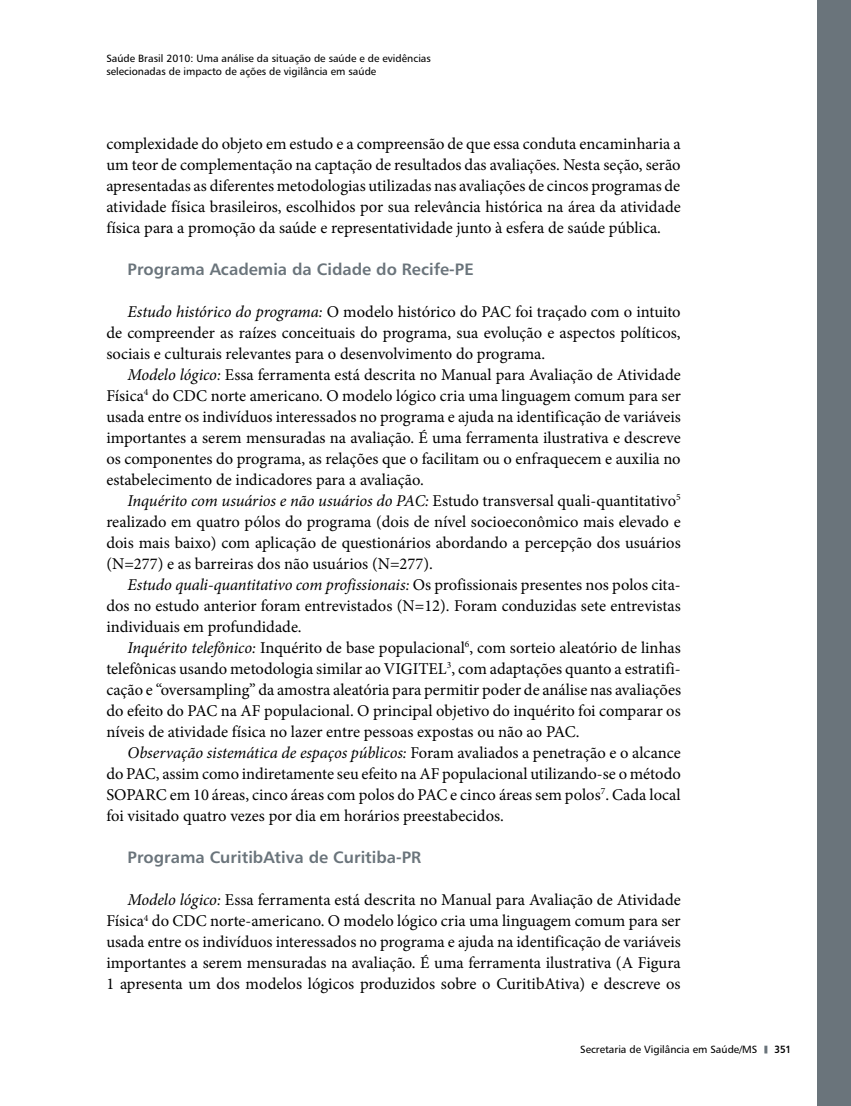
<style>
.page{position:relative;width:851px;height:1106px;background:#fff}
.page>*{position:absolute;margin:0;border:0;box-sizing:border-box;transform-origin:0 0}
.t1{font:16.5px/21px "Minion Pro";color:#000;text-align:justify}
.t2{font:16.5px "Humanist 777 BT Bold B";color:#6a747b}
.t3{font:10.5px/12.6px "Humanist 777 BT Roman B";color:#000}
.t4{font:10.5px "Humanist 777 BT Bold B";color:#000;scale:.9 1}
.s1{font-style:italic}
</style>
<div class="page">
<svg style="left:764px;top:1045px;width:3px;height:8px"></svg>
<div style="left:816px;top:0;width:34px;height:1106px;background:#6a747b"></div>
<p class="t3" style="left:106px;top:52px;width:326px">Saúde Brasil 2010: Uma análise da situação de saúde e de evidências selecionadas de impacto de ações de vigilância em saúde</p>
<p class="t1" style="left:106px;top:133px;width:576px">complexidade do objeto em estudo e a compreensão de que essa conduta encaminharia a um teor de complementação na captação de resultados das avaliações. Nesta seção, serão apresentadas as diferentes metodologias utilizadas nas avaliações de cincos programas de atividade física brasileiros, escolhidos por sua relevância histórica na área da atividade física para a promoção da saúde e representatividade junto à esfera de saúde pública.</p>
<p class="t2" style="left:128px;top:258px;width:347px">Programa Academia da Cidade do Recife-PE</p>
<p class="t1" style="left:106px;top:301px;width:575px;text-indent:21px"><span class="s1">Estudo histórico do programa:</span> O modelo histórico do PAC foi traçado com o intuito de compreender as raízes conceituais do programa, sua evolução e aspectos políticos, sociais e culturais relevantes para o desenvolvimento do programa.</p>
<p class="t1" style="left:106px;top:364px;width:576px;text-indent:21px"><span class="s1">Modelo lógico:</span> Essa ferramenta está descrita no Manual para Avaliação de Atividade Física<sup>4</sup> do CDC norte americano. O modelo lógico cria uma linguagem comum para ser usada entre os indivíduos interessados no programa e ajuda na identificação de variáveis importantes a serem mensuradas na avaliação. É uma ferramenta ilustrativa e descreve os componentes do programa, as relações que o facilitam ou o enfraquecem e auxilia no estabelecimento de indicadores para a avaliação.</p>
<p class="t1" style="left:106px;top:490px;width:576px;text-indent:21px"><span class="s1">Inquérito com usuários e não usuários do PAC:</span> Estudo transversal quali-quantitativo<sup>5 </sup>realizado em quatro pólos do programa (dois de nível socioeconômico mais elevado e dois mais baixo) com aplicação de questionários abordando a percepção dos usuários (N=277) e as barreiras dos não usuários (N=277).</p>
<p class="t1" style="left:106px;top:574px;width:576px;text-indent:21px"><span class="s1">Estudo quali-quantitativo com profissionais:</span> Os profissionais presentes nos polos cita&shy;dos no estudo anterior foram entrevistados (N=12). Foram conduzidas sete entrevistas individuais em profundidade.</p>
<p class="t1" style="left:106px;top:637px;width:576px;text-indent:21px"><span class="s1">Inquérito telefônico:</span> Inquérito de base populacional<sup>6</sup>, com sorteio aleatório de linhas telefônicas usando metodologia similar ao VIGITEL<sup>3</sup>, com adaptações quanto a estratifi&shy;cação e “oversampling” da amostra aleatória para permitir poder de análise nas avaliações do efeito do PAC na AF populacional. O principal objetivo do inquérito foi comparar os níveis de atividade física no lazer entre pessoas expostas ou não ao PAC.</p>
<p class="t1" style="left:106px;top:742px;width:576px;text-indent:21px"><span class="s1">Observação sistemática de espaços públicos:</span> Foram avaliados a penetração e o alcance do PAC, assim como indiretamente seu efeito na AF populacional utilizando-se o método SOPARC em 10 áreas, cinco áreas com polos do PAC e cinco áreas sem polos<sup>7</sup>. Cada local foi visitado quatro vezes por dia em horários preestabecidos.</p>
<p class="t2" style="left:128px;top:846px;width:295px">Programa CuritibAtiva de Curitiba-PR</p>
<p class="t1" style="left:106px;top:889px;width:576px;text-indent:21px"><span class="s1">Modelo lógico:</span> Essa ferramenta está descrita no Manual para Avaliação de Atividade Física<sup>4</sup> do CDC norte-americano. O modelo lógico cria uma linguagem comum para ser usada entre os indivíduos interessados no programa e ajuda na identificação de variáveis importantes a serem mensuradas na avaliação. É uma ferramenta ilustrativa (A Figura 1 apresenta um dos modelos lógicos produzidos sobre o CuritibAtiva) e descreve os</p>
<p class="t3" style="left:580px;top:1043px;width:179px">Secretaria de Vigilância em Saúde/MS</p>
<p class="t4" style="left:774px;top:1043px;width:20px">351</p>
</div>
